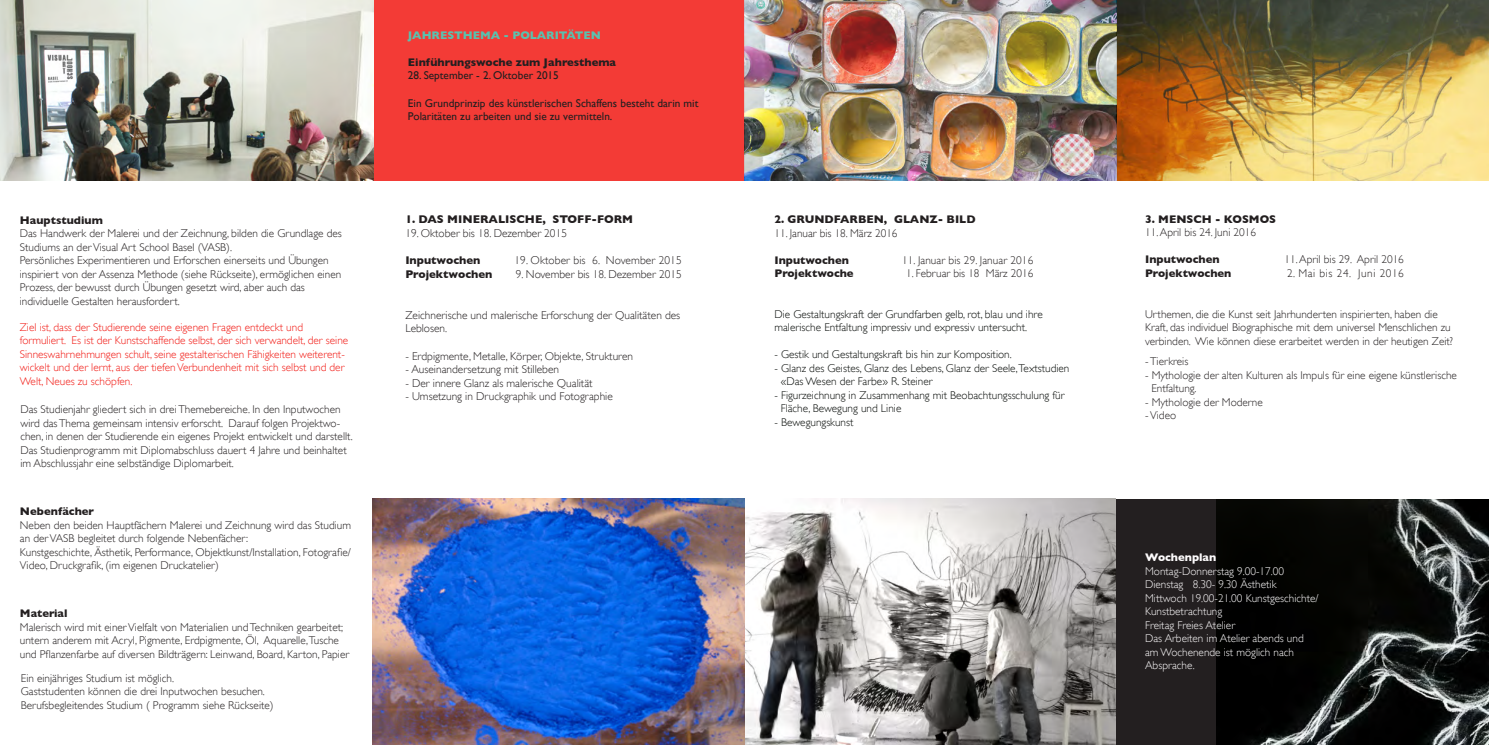
<style>
.page{position:relative;width:1489px;height:745px;background:#fff}
.page>*{position:absolute;margin:0;border:0;box-sizing:border-box;transform-origin:0 0}
.t1{font:300 11.38px/13.6px "Gill Sans";color:#231f20}
.t2{font:700 11.38px "Gill Sans";color:#231f20}
.t3{font:300 11.25px/13.5px "Gill Sans";color:#231f20}
.t4{font:300 11.25px/13.5px "Gill Sans";color:#080c09}
.t5{font:300 11.25px/13.5px "Gill Sans";color:#f21812}
.t6{font:300 11.25px/13.5px "Gill Sans";color:#fefcfd}
.t7{font:700 11.25px "Gill Sans";color:#231f20}
.t8{font:11.25px/13.5px "Gill Sans";color:#231f20}
.t9{font:700 11.25px "Gill Sans";color:#59c2af}
.t10{font:300 11.25px "Gill Sans";letter-spacing:.05em;color:#231f20}
.t11{font:700 11.25px "Gill Sans";color:#fefcfd}
.s1{color:#fff}
</style>
<div class="page">
<div style="left:371px;top:0;width:373px;height:181px;background:#f33b36"></div>
<div style="left:1115px;top:498px;width:373px;height:246px;background:#231f20"></div>
<img style="left:744px;top:498px;width:371px;height:246px">
<img style="left:1116px;top:0;width:372px;height:181px">
<img style="left:0;top:0;width:373px;height:181px">
<img style="left:372px;top:498px;width:372px;height:246px">
<img style="left:744px;top:0;width:372px;height:181px">
<img style="left:1215px;top:498px;width:273px;height:246px">
<p class="t7" style="left:20px;top:213px;width:171px">Hauptstudium <span class="s1">Hauptstudium</span></p>
<p class="t3" style="left:20px;top:226px;width:323px">Das Handwerk der Malerei und der Zeichnung, bilden die Grundlage des<br>Studiums an der Visual Art School Basel (VASB).</p>
<p class="t3" style="left:20px;top:253px;width:323px">Persönliches Experimentieren und Erforschen einerseits und Übungen inspiriert von der Assenza Methode (siehe Rückseite), ermöglichen einen<br>Prozess, der bewusst durch Übungen gesetzt wird, aber auch das</p>
<p class="t3" style="left:20px;top:293px;width:161px">individuelle Gestalten herausfordert.</p>
<p class="t5" style="left:20px;top:319px;width:285px">Ziel ist, dass der Studierende seine eigenen Fragen entdeckt und</p>
<p class="t5" style="left:20px;top:333px;width:330px">formuliert. Es ist der Kunstschaffende selbst, der sich verwandelt, der seine Sinneswahrnehmungen schult, seine gestalterischen Fähigkeiten weiterent&shy;wickelt und der lernt, aus der tiefen Verbundenheit mit sich selbst und der Welt, Neues zu schöpfen.</p>
<p class="t3" style="left:20px;top:402px;width:334px">Das Studienjahr gliedert sich in drei Themebereiche. In den Inputwochen wird das Thema gemeinsam intensiv erforscht. Darauf folgen Projektwo&shy;chen, in denen der Studierende ein eigenes Projekt entwickelt und darstellt.</p>
<p class="t3" style="left:20px;top:442px;width:328px">Das Studienprogramm mit Diplomabschluss dauert 4 Jahre und beinhaltet im Abschlussjahr eine selbständige Diplomarbeit.</p>
<p class="t7" style="left:20px;top:504px;width:76px">Nebenfächer</p>
<p class="t3" style="left:20px;top:517px;width:333px">Neben den beiden Hauptfächern Malerei und Zeichnung wird das Studium an der VASB begleitet durch folgende Nebenfächer:</p>
<p class="t3" style="left:20px;top:544px;width:332px">Kunstgeschichte, Ästhetik, Performance, Objektkunst/Installation, Fotografie/<br>Video, Druckgrafik, (im eigenen Druckatelier)</p>
<p class="t7" style="left:20px;top:606px;width:49px">Material</p>
<p class="t3" style="left:20px;top:619px;width:325px">Malerisch wird mit einer Vielfalt von Materialien und Techniken gearbeitet;</p>
<p class="t3" style="left:20px;top:633px;width:331px">untern anderem mit Acryl, Pigmente, Erdpigmente, Öl, Aquarelle,Tusche und Pflanzenfarbe auf diversen Bildträgern: Leinwand, Board, Karton, Papier</p>
<p class="t3" style="left:21px;top:670px;width:155px">Ein einjähriges Studium ist möglich.</p>
<p class="t3" style="left:21px;top:683px;width:246px">Gaststudenten können die drei Inputwochen besuchen.</p>
<p class="t3" style="left:21px;top:697px;width:254px">Berufsbegleitendes Studium ( Programm siehe Rückseite)</p>
<p class="t9" style="left:408px;top:29px;width:194px">JAHRESTHEMA - POLARITÄTEN</p>
<p class="t7" style="left:408px;top:55px;width:209px">Einführungswoche zum Jahresthema</p>
<p class="t8" style="left:408px;top:69px;width:152px">28. September - 2. Oktober 2015</p>
<p class="t8" style="left:408px;top:96px;width:292px">Ein Grundprinzip des künstlerischen Schaffens besteht darin mit<br>Polaritäten zu arbeiten und sie zu vermitteln.</p>
<p class="t2" style="left:405px;top:212px;width:229px">1. DAS MINERALISCHE, STOFF-FORM</p>
<p class="t1" style="left:405px;top:225px;width:163px">19. Oktober bis 18. Dezember 2015</p>
<p class="t2" style="left:405px;top:253px;width:77px">Inputwochen</p>
<p class="t1" style="left:514px;top:253px;width:169px">19. Oktober bis 6. November 2015</p>
<p class="t2" style="left:405px;top:267px;width:89px">Projektwochen</p>
<p class="t1" style="left:516px;top:266px;width:167px">9. November bis 18. Dezember 2015</p>
<p class="t1" style="left:405px;top:307px;width:276px">Zeichnerische und malerische Erforschung der Qualitäten des<br>Leblosen.</p>
<p class="t1" style="left:405px;top:348px;width:229px">- Erdpigmente, Metalle, Körper, Objekte, Strukturen</p>
<p class="t1" style="left:405px;top:362px;width:155px">- Auseinandersetzung mit Stilleben</p>
<p class="t1" style="left:405px;top:375px;width:189px">- Der innere Glanz als malerische Qualität</p>
<p class="t1" style="left:405px;top:389px;width:209px">- Umsetzung in Druckgraphik und Fotographie</p>
<p class="t7" style="left:774px;top:213px;width:203px">2. GRUNDFARBEN, GLANZ- BILD</p>
<p class="t3" style="left:774px;top:226px;width:125px">11. Januar bis 18. März 2016</p>
<p class="t7" style="left:774px;top:253px;width:76px">Inputwochen</p>
<p class="t3" style="left:902px;top:253px;width:133px">11. Januar bis 29. Januar 2016</p>
<p class="t7" style="left:774px;top:267px;width:81px">Projektwoche</p>
<p class="t3" style="left:906px;top:266px;width:129px">1. Februar bis 18 März 2016</p>
<p class="t4" style="left:774px;top:307px;width:270px">Die Gestaltungskraft der Grundfarben gelb, rot, blau und ihre</p>
<p class="t4" style="left:774px;top:320px;width:254px">malerische Entfaltung impressiv und expressiv untersucht.</p>
<p class="t4" style="left:774px;top:347px;width:239px">- Gestik und Gestaltungskraft bis hin zur Komposition.</p>
<p class="t4" style="left:780px;top:361px;width:290px;text-indent:-6px">- Glanz des Geistes, Glanz des Lebens, Glanz der Seele,Textstudien «Das Wesen der Farbe» R. Steiner</p>
<p class="t4" style="left:780px;top:388px;width:285px;text-indent:-6px">- Figurzeichnung in Zusammenhang mit Beobachtungsschulung für<br>Fläche, Bewegung und Linie</p>
<p class="t4" style="left:774px;top:415px;width:81px">- Bewegungskunst</p>
<p class="t7" style="left:1144px;top:212px;width:133px">3. MENSCH - KOSMOS</p>
<p class="t3" style="left:1144px;top:225px;width:112px">11. April bis 24. Juni 2016</p>
<p class="t7" style="left:1144px;top:253px;width:76px">Inputwochen</p>
<p class="t3" style="left:1284px;top:252px;width:121px">11. April bis 29. April 2016</p>
<p class="t7" style="left:1144px;top:266px;width:88px">Projektwochen</p>
<p class="t10" style="left:1286px;top:264px;width:118px">2. Mai bis 24. Juni 2016</p>
<p class="t3" style="left:1144px;top:306px;width:309px">Urthemen, die die Kunst seit Jahrhunderten inspirierten, haben die<br>Kraft, das individuel Biographische mit dem universel Menschlichen zu verbinden. Wie können diese erarbeitet werden in der heutigen Zeit?</p>
<p class="t3" style="left:1144px;top:354px;width:45px">- Tierkreis</p>
<p class="t3" style="left:1151px;top:367px;width:307px;text-indent:-6px">- Mythologie der alten Kulturen als Impuls für eine eigene künstlerische<br>Entfaltung.</p>
<p class="t3" style="left:1144px;top:394px;width:119px">- Mythologie der Moderne</p>
<p class="t3" style="left:1144px;top:408px;width:33px">- Video</p>
<p class="t11" style="left:1144px;top:550px;width:73px">Wochenplan</p>
<p class="t6" style="left:1144px;top:563px;width:140px">Montag-Donnerstag 9.00-17.00<br>Dienstag 8.30- 9.30 Ästhetik</p>
<p class="t6" style="left:1144px;top:590px;width:175px">Mittwoch 19.00-21.00 Kunstgeschichte/<br>Kunstbetrachtung</p>
<p class="t6" style="left:1144px;top:617px;width:160px">Freitag Freies Atelier<br>Das Arbeiten im Atelier abends und am Wochenende ist möglich nach<br>Absprache.</p>
</div>
